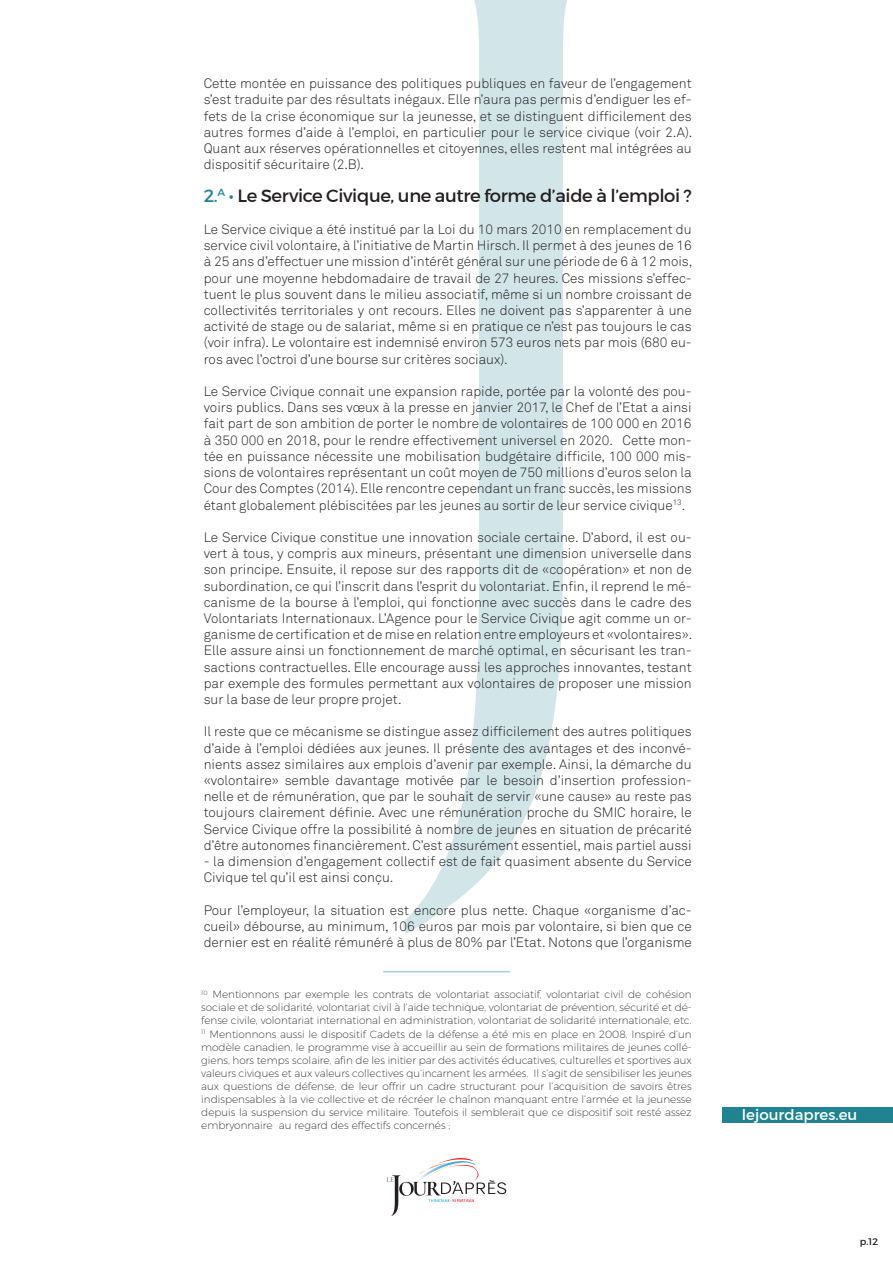
<style>
.page{position:relative;width:893px;height:1263px;background:#fff}
.page>*{position:absolute;margin:0;border:0;box-sizing:border-box;transform-origin:0 0}
.t1{font:18px "Montserrat";letter-spacing:-.02em;color:#231f20}
.t2{font:15px "Montserrat";color:#fff}
.t3{font:13.5px/16.2px "Akkurat Light Pro";color:#231f20;text-align:justify}
.t4{font:200 10.5px/13px "Montserrat";color:#231f20;text-align:justify}
.t5{font:9.75px "Montserrat";color:#231f20}
.s1{color:#208391}
</style>
<div class="page">
<div style="left:723px;top:1107px;width:170px;height:16px;background:#208391"></div>
<svg style="left:387px;top:1156px;width:119px;height:60px"></svg>
<svg style="left:403px;top:0;width:164px;height:933px"></svg>
<hr style="left:383px;top:971px;width:127px;height:1px;background:#208391">
<p class="t3" style="left:204px;top:76px;width:490px">Cette montée en puissance des politiques publiques en faveur de l’engagement s’est traduite par des résultats inégaux. Elle n’aura pas permis d’endiguer les ef&shy;fets de la crise économique sur la jeunesse, et se distinguent difficilement des autres formes d’aide à l’emploi, en particulier pour le service civique (voir 2.A).<br>Quant aux réserves opérationnelles et citoyennes, elles restent mal intégrées au dispositif sécuritaire (2.B).</p>
<h1 class="t1" style="left:204px;top:184px;width:489px"><span class="s1">2.</span><sup>A</sup> <span class="s1">•</span> Le Service Civique, une autre forme d’aide à l’emploi ?</h1>
<p class="t3" style="left:204px;top:221px;width:490px">Le Service civique a été institué par la Loi du 10 mars 2010 en remplacement du service civil volontaire, à l’initiative de Martin Hirsch. Il permet à des jeunes de 16 à 25 ans d’effectuer une mission d’intérêt général sur une période de 6 à 12 mois, pour une moyenne hebdomadaire de travail de 27 heures. Ces missions s’effec&shy;tuent le plus souvent dans le milieu associatif, même si un nombre croissant de collectivités territoriales y ont recours. Elles ne doivent pas s’apparenter à une activité de stage ou de salariat, même si en pratique ce n’est pas toujours le cas (voir infra). Le volontaire est indemnisé environ 573 euros nets par mois (680 eu&shy;ros avec l’octroi d’une bourse sur critères sociaux).</p>
<p class="t3" style="left:204px;top:383px;width:489px">Le Service Civique connait une expansion rapide, portée par la volonté des pou&shy;voirs publics. Dans ses vœux à la presse en janvier 2017, le Chef de l’Etat a ainsi fait part de son ambition de porter le nombre de volontaires de 100 000 en 2016 à 350 000 en 2018, pour le rendre effectivement universel en 2020. Cette mon&shy;tée en puissance nécessite une mobilisation budgétaire difficile, 100 000 mis&shy;sions de volontaires représentant un coût moyen de 750 millions d’euros selon la Cour des Comptes (2014). Elle rencontre cependant un franc succès, les missions étant globalement plébiscitées par les jeunes au sortir de leur service civique<sup>13</sup>.</p>
<p class="t3" style="left:204px;top:529px;width:490px">Le Service Civique constitue une innovation sociale certaine. D’abord, il est ou&shy;vert à tous, y compris aux mineurs, présentant une dimension universelle dans son principe. Ensuite, il repose sur des rapports dit de «coopération» et non de subordination, ce qui l’inscrit dans l’esprit du volontariat. Enfin, il reprend le mé&shy;canisme de la bourse à l’emploi, qui fonctionne avec succès dans le cadre des Volontariats Internationaux. L’Agence pour le Service Civique agit comme un or&shy;ganisme de certification et de mise en relation entre employeurs et «volontaires».<br>Elle assure ainsi un fonctionnement de marché optimal, en sécurisant les tran&shy;sactions contractuelles. Elle encourage aussi les approches innovantes, testant par exemple des formules permettant aux volontaires de proposer une mission sur la base de leur propre projet.</p>
<p class="t3" style="left:204px;top:724px;width:489px">Il reste que ce mécanisme se distingue assez difficilement des autres politiques d’aide à l’emploi dédiées aux jeunes. Il présente des avantages et des inconvé&shy;nients assez similaires aux emplois d’avenir par exemple. Ainsi, la démarche du «volontaire» semble davantage motivée par le besoin d’insertion profession&shy;nelle et de rémunération, que par le souhait de servir «une cause» au reste pas toujours clairement définie. Avec une rémunération proche du SMIC horaire, le Service Civique offre la possibilité à nombre de jeunes en situation de précarité d’être autonomes financièrement. C’est assurément essentiel, mais partiel aussi</p>
<p class="t3" style="left:204px;top:853px;width:489px">- la dimension d’engagement collectif est de fait quasiment absente du Service<br>Civique tel qu’il est ainsi conçu.</p>
<p class="t3" style="left:204px;top:902px;width:489px">Pour l’employeur, la situation est encore plus nette. Chaque «organisme d’ac&shy;cueil» débourse, au minimum, 106 euros par mois par volontaire, si bien que ce dernier est en réalité rémunéré à plus de 80% par l’Etat. Notons que l’organisme</p>
<p class="t4" style="left:201px;top:988px;width:492px"><sup>10</sup> Mentionnons par exemple les contrats de volontariat associatif, volontariat civil de cohésion sociale et de solidarité, volontariat civil à l’aide technique, volontariat de prévention, sécurité et dé&shy;fense civile, volontariat international en administration, volontariat de solidarité internationale, etc.<br><sup>11</sup> Mentionnons aussi le dispositif Cadets de la défense a été mis en place en 2008. Inspiré d’un modèle canadien, le programme vise à accueillir au sein de formations militaires de jeunes collé&shy;giens, hors temps scolaire, afin de les initier par des activités éducatives, culturelles et sportives aux valeurs civiques et aux valeurs collectives qu’incarnent les armées. Il s’agit de sensibiliser les jeunes aux questions de défense, de leur offrir un cadre structurant pour l’acquisition de savoirs êtres indispensables à la vie collective et de récréer le chaînon manquant entre l’armée et la jeunesse depuis la suspension du service militaire. Toutefois il semblerait que ce dispositif soit resté assez embryonnaire au regard des effectifs concernés ;</p>
<p class="t2" style="left:742px;top:1105px;width:117px">lejourdapres.eu</p>
<p class="t5" style="left:860px;top:1235px;width:20px">p.12</p>
</div>
